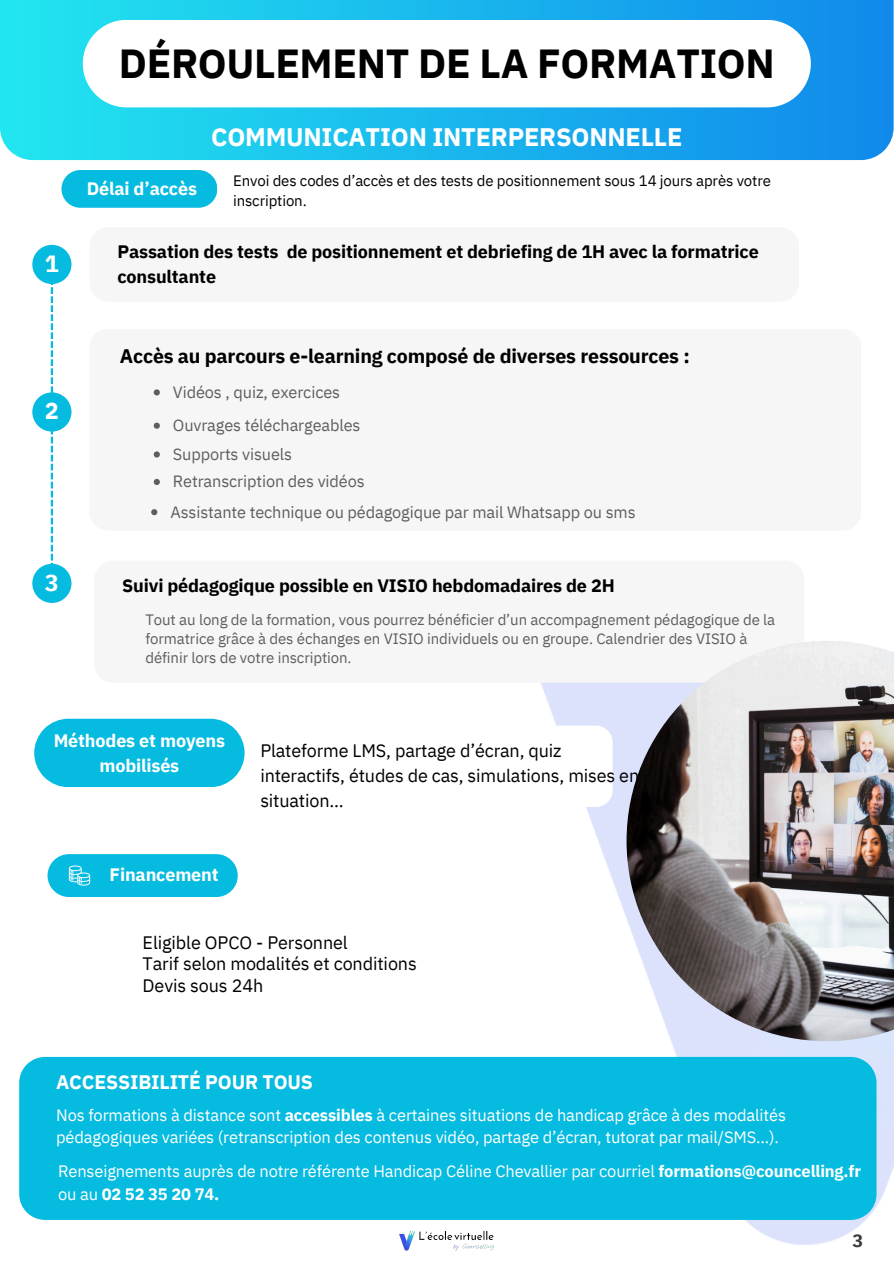
<style>
.page{position:relative;width:894px;height:1264px;background:#fff}
.page>*{position:absolute;margin:0;border:0;box-sizing:border-box;transform-origin:0 0}
.t1{font:700 40.5px "IBM Plex Sans";letter-spacing:-.01em;color:#000}
.t2{font:700 25.2px "IBM Plex Sans";letter-spacing:-.01em;color:#fff}
.t3{font:700 23.4px "IBM Plex Sans";color:#fff}
.t4{font:700 19.5px "IBM Plex Sans";letter-spacing:-.01em;color:#000}
.t5{font:700 19.5px "IBM Plex Sans";letter-spacing:-.01em;color:#fff}
.t6{font:18px/24.8px "IBM Plex Sans";letter-spacing:-.01em;color:#000}
.t7{font:700 18px/24.8px "IBM Plex Sans";letter-spacing:-.01em;color:#000}
.t8{font:700 18px/24.8px "IBM Plex Sans";letter-spacing:-.01em;color:#fff;text-align:center}
.t9{font:700 18px "IBM Plex Sans";color:#3b3b3b}
.t10{font:16.5px/22.5px "IBM Plex Sans";letter-spacing:-.01em;color:#fff}
.t11{font:16.35px "IBM Plex Sans";letter-spacing:-.005em;color:#5e5e5e}
.t12{font:15px/19.2px "IBM Plex Sans";letter-spacing:-.005em;color:#5e5e5e}
.t13{font:15px/20.2px "IBM Plex Sans";letter-spacing:-.01em;color:#000}
.s1{font-weight:700}
</style>
<div class="page">
<svg style="left:0;top:0;width:893px;height:160px;background:#1bb8ed"></svg>
<div style="left:83px;top:20px;width:727px;height:87px;background:#fff;border-radius:44px"></div>
<img style="left:474px;top:682px;width:419px;height:569px">
<div style="left:32px;top:564px;width:39px;height:39px;background:#05bbe0;border-radius:50%"></div>
<svg style="left:51px;top:284px;width:2px;height:108px"></svg>
<div style="left:32px;top:245px;width:39px;height:39px;background:#05bbe0;border-radius:50%"></div>
<svg style="left:51px;top:431px;width:2px;height:133px"></svg>
<div style="left:32px;top:392px;width:39px;height:39px;background:#05bbe0;border-radius:50%"></div>
<div style="left:19px;top:1056px;width:857px;height:163px;background:#05bbe0"></div>
<div style="left:89px;top:227px;width:709px;height:75px;background:#f6f6f6;border-radius:19px"></div>
<div style="left:89px;top:329px;width:772px;height:201px;background:#f6f6f6;border-radius:19px"></div>
<svg style="left:154px;top:389px;width:6px;height:6px"></svg>
<svg style="left:154px;top:422px;width:6px;height:7px"></svg>
<svg style="left:154px;top:451px;width:6px;height:6px"></svg>
<svg style="left:154px;top:479px;width:6px;height:6px"></svg>
<div style="left:94px;top:560px;width:710px;height:122px;background:#f6f6f6;border-radius:19px"></div>
<img style="left:399px;top:1230px;width:95px;height:20px">
<div style="left:47px;top:854px;width:191px;height:43px;background:#05bbe0;border-radius:21px"></div>
<svg style="left:69px;top:865px;width:21px;height:20px"></svg>
<div style="left:61px;top:170px;width:156px;height:38px;background:#05bbe0;border-radius:19px"></div>
<svg style="left:474px;top:725px;width:138px;height:82px"></svg>
<svg style="left:34px;top:718px;width:210px;height:69px;background:#18c0e2"></svg>
<img style="left:626px;top:641px;width:267px;height:400px">
<svg style="left:151px;top:509px;width:6px;height:6px"></svg>
<p class="t1" style="left:119px;top:36px;width:657px">DÉROULEMENT DE LA FORMATION</p>
<h2 class="t3" style="left:45px;top:248px;width:16px">1</h2>
<h4 class="t3" style="left:45px;top:395px;width:16px">2</h4>
<h1 class="t3" style="left:45px;top:566px;width:16px">3</h1>
<p class="t8" style="left:87px;top:175px;width:112px">Délai d’accès</p>
<h3 class="t2" style="left:211px;top:120px;width:472px">COMMUNICATION INTERPERSONNELLE</h3>
<h4 class="t13" style="left:233px;top:170px;width:539px">Envoi des codes d’accès et des tests de positionnement sous 14 jours après votre inscription.</h4>
<p class="t7" style="left:117px;top:239px;width:642px">Passation des tests de positionnement et debriefing de 1H avec la formatrice consultante</p>
<h4 class="t4" style="left:120px;top:343px;width:571px">Accès au parcours e-learning composé de diverses ressources :</h4>
<p class="t11" style="left:173px;top:381px;width:169px">Vidéos , quiz, exercices</p>
<h4 class="t11" style="left:173px;top:414px;width:189px">Ouvrages téléchargeables</h4>
<p class="t11" style="left:173px;top:443px;width:121px">Supports visuels</p>
<p class="t11" style="left:173px;top:470px;width:193px">Retranscription des vidéos</p>
<p class="t11" style="left:170px;top:501px;width:466px">Assistante technique ou pédagogique par mail Whatsapp ou sms</p>
<p class="t7" style="left:122px;top:573px;width:494px">Suivi pédagogique possible en VISIO hebdomadaires de 2H</p>
<p class="t12" style="left:145px;top:610px;width:631px">Tout au long de la formation, vous pourrez bénéficier d’un accompagnement pédagogique de la formatrice grâce à des échanges en VISIO individuels ou en groupe. Calendrier des VISIO à définir lors de votre inscription.</p>
<p class="t8" style="left:54px;top:727px;width:173px">Méthodes et moyens mobilisés</p>
<p class="t8" style="left:110px;top:861px;width:111px">Financement</p>
<p class="t6" style="left:260px;top:738px;width:380px">Plateforme LMS, partage d’écran, quiz interactifs, études de cas, simulations, mises en situation...</p>
<p class="t6" style="left:143px;top:931px;width:275px;line-height:21.3px">Eligible OPCO - Personnel<br>Tarif selon modalités et conditions<br>Devis sous 24h</p>
<p class="t5" style="left:56px;top:1069px;width:258px">ACCESSIBILITÉ POUR TOUS</p>
<h5 class="t10" style="left:56px;top:1103px;width:731px">Nos formations à distance sont <span class="s1">accessibles</span> à certaines situations de handicap grâce à des modalités pédagogiques variées (retranscription des contenus vidéo, partage d’écran, tutorat par mail/SMS...).</h5>
<h4 class="t10" style="left:58px;top:1159px;width:804px">Renseignements auprès de notre référente Handicap Céline Chevallier par courriel <span class="s1">formations@councelling.fr </span>ou au <span class="s1">02 52 35 20 74.</span></h4>
<h5 class="t9" style="left:852px;top:1227px;width:12px">3</h5>
</div>
